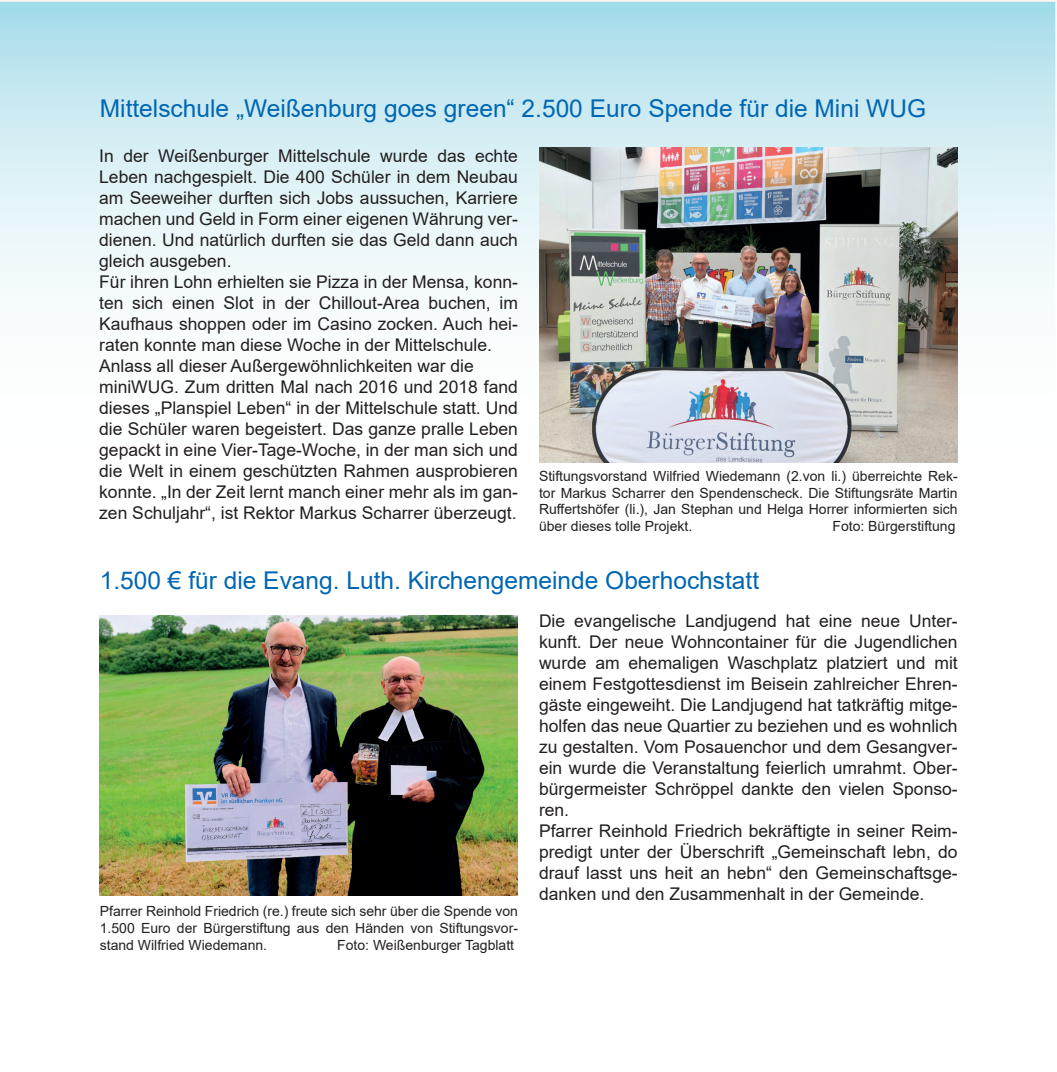
<style>
.page{position:relative;width:1057px;height:1072px;background:#fff}
.page>*{position:absolute;margin:0;border:0;box-sizing:border-box;transform-origin:0 0}
.t1{font:24.5px "Arial";color:#0166b3}
.t2{font:17.5px/21px "Arial";color:#231f20}
.t3{font:14px/16.8px "Arial";color:#231f20;text-align:justify}
</style>
<div class="page">
<svg style="left:0;top:0;width:1057px;height:463px"></svg>
<img style="left:539px;top:148px;width:418px;height:314px">
<img style="left:99px;top:616px;width:419px;height:279px">
<h1 class="t1" style="left:100px;top:92px;width:828px">Mittelschule „Weißenburg goes green“ 2.500 Euro Spende für die Mini WUG</h1>
<p class="t2" style="left:99px;top:145px;width:420px">In der Weißenburger Mittelschule wurde das echte Leben nachgespielt. Die 400 Schüler in dem Neubau am Seeweiher durften sich Jobs aussuchen, Karriere machen und Geld in Form einer eigenen Währung ver&shy;dienen. Und natürlich durften sie das Geld dann auch gleich ausgeben.<br>Für ihren Lohn erhielten sie Pizza in der Mensa, konn&shy;ten sich einen Slot in der Chillout-Area buchen, im Kaufhaus shoppen oder im Casino zocken. Auch hei&shy;raten konnte man diese Woche in der Mittelschule.<br>Anlass all dieser Außergewöhnlichkeiten war die miniWUG. Zum dritten Mal nach 2016 und 2018 fand dieses „Planspiel Leben“ in der Mittelschule statt. Und die Schüler waren begeistert. Das ganze pralle Leben gepackt in eine Vier-Tage-Woche, in der man sich und die Welt in einem geschützten Rahmen ausprobieren konnte. „In der Zeit lernt manch einer mehr als im gan&shy;zen Schuljahr“, ist Rektor Markus Scharrer überzeugt.</p>
<p class="t3" style="left:539px;top:467px;width:420px">Stiftungsvorstand Wilfried Wiedemann (2.von li.) überreichte Rek&shy;tor Markus Scharrer den Spendenscheck. Die Stiftungsräte Martin Ruffertshöfer (li.), Jan Stephan und Helga Horrer informierten sich über dieses tolle Projekt.</p>
<p class="t3" style="left:832px;top:518px;width:124px">Foto: Bürgerstiftung</p>
<h1 class="t1" style="left:100px;top:563px;width:661px">1.500 € für die Evang. Luth. Kirchengemeinde Oberhochstatt</h1>
<p class="t2" style="left:539px;top:610px;width:420px">Die evangelische Landjugend hat eine neue Unter&shy;kunft. Der neue Wohncontainer für die Jugendlichen wurde am ehemaligen Waschplatz platziert und mit einem Festgottesdienst im Beisein zahlreicher Ehren&shy;gäste eingeweiht. Die Landjugend hat tatkräftig mitge&shy;holfen das neue Quartier zu beziehen und es wohnlich zu gestalten. Vom Posauenchor und dem Gesangver&shy;ein wurde die Veranstaltung feierlich umrahmt. Ober&shy;bürgermeister Schröppel dankte den vielen Sponso&shy;ren.<br>Pfarrer Reinhold Friedrich bekräftigte in seiner Reim&shy;predigt unter der Überschrift „Gemeinschaft lebn, do drauf lasst uns heit an hebn“ den Gemeinschaftsge&shy;danken und den Zusammenhalt in der Gemeinde.</p>
<p class="t3" style="left:100px;top:902px;width:420px">Pfarrer Reinhold Friedrich (re.) freute sich sehr über die Spende von 1.500 Euro der Bürgerstiftung aus den Händen von Stiftungsvor&shy;stand Wilfried Wiedemann.</p>
<p class="t3" style="left:337px;top:936px;width:178px">Foto: Weißenburger Tagblatt</p>
</div>
